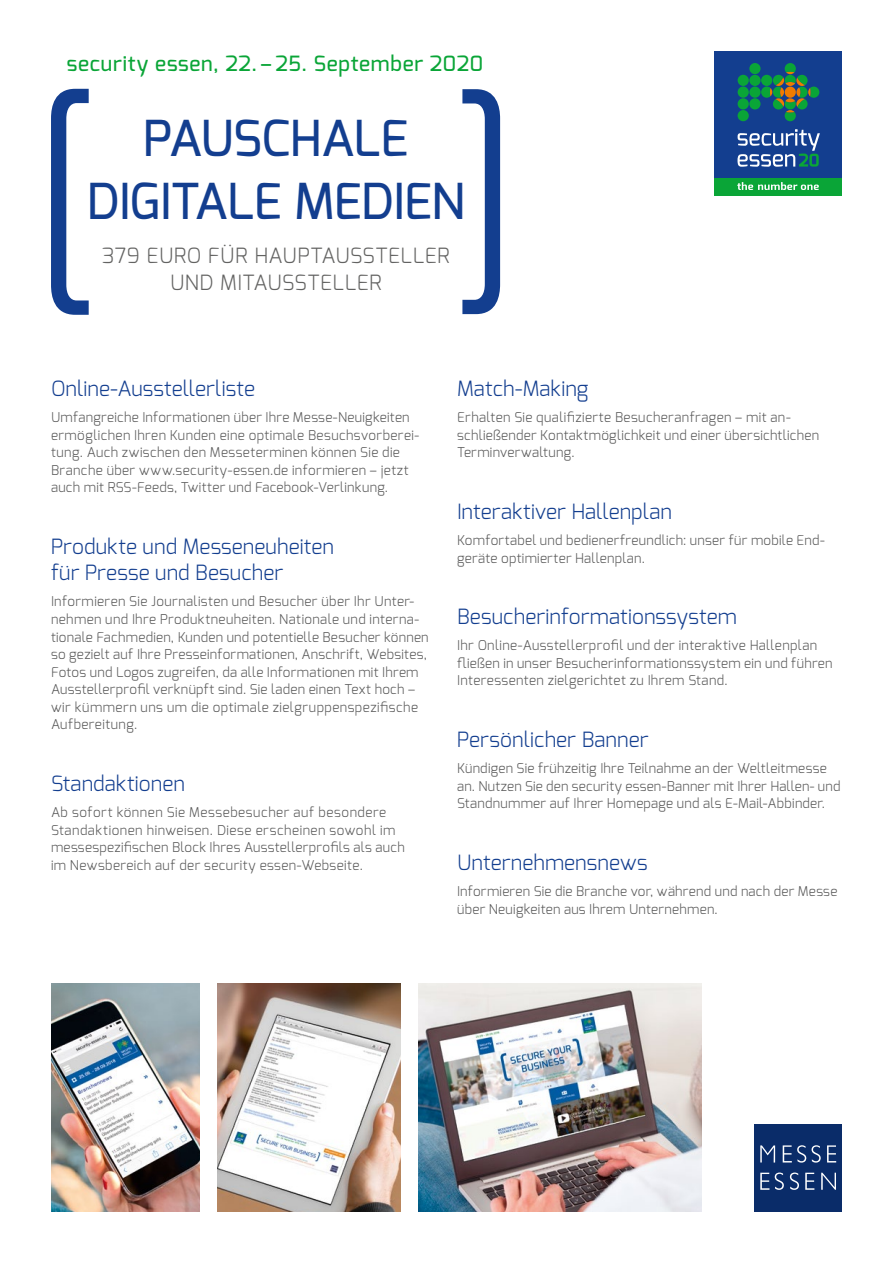
<style>
.page{position:relative;width:893px;height:1263px;background:#fff}
.page>*{position:absolute;margin:0;border:0;box-sizing:border-box;transform-origin:0 0}
.t1{font:500 49.5px/62.4px "Exo";letter-spacing:-.01em;color:#133e8f;text-align:center}
.t2{font:300 21px/26.4px "Exo";letter-spacing:.005em;color:#133e8f}
.t3{font:300 21px/27.3px "Exo";letter-spacing:.02em;color:#636362;text-align:center}
.t4{font:500 21px "Exo";letter-spacing:.035em;color:#0aa537}
.t5{font:300 13.5px/17.5px "Exo";letter-spacing:.02em;color:#565656}
</style>
<div class="page">
<div style="left:754px;top:1124px;width:88px;height:88px;background:#0a2c69"></div>
<svg style="left:827px;top:1145px;width:9px;height:17px"></svg>
<svg style="left:783px;top:1145px;width:38px;height:17px"></svg>
<svg style="left:760px;top:1145px;width:15px;height:17px"></svg>
<svg style="left:821px;top:1173px;width:15px;height:17px"></svg>
<svg style="left:805px;top:1173px;width:9px;height:17px"></svg>
<svg style="left:790px;top:1172px;width:9px;height:18px"></svg>
<svg style="left:775px;top:1172px;width:9px;height:18px"></svg>
<svg style="left:760px;top:1173px;width:9px;height:17px"></svg>
<img style="left:418px;top:984px;width:284px;height:228px">
<img style="left:217px;top:984px;width:184px;height:228px">
<img style="left:51px;top:984px;width:149px;height:228px">
<svg style="left:462px;top:89px;width:38px;height:225px"></svg>
<svg style="left:51px;top:89px;width:38px;height:226px"></svg>
<div style="left:714px;top:51px;width:128px;height:128px;background:#133e8f"></div>
<div style="left:714px;top:179px;width:128px;height:17px;background:#0aa537"></div>
<div style="left:738px;top:110px;width:11px;height:11px;background:#0aa537;border-radius:50%"></div>
<div style="left:738px;top:98px;width:11px;height:11px;background:#0aa537;border-radius:50%"></div>
<div style="left:749px;top:98px;width:11px;height:11px;background:#0aa537;border-radius:50%"></div>
<div style="left:738px;top:87px;width:11px;height:11px;background:#0aa537;border-radius:50%"></div>
<div style="left:749px;top:87px;width:11px;height:11px;background:#0aa537;border-radius:50%"></div>
<div style="left:738px;top:75px;width:11px;height:11px;background:#0aa537;border-radius:50%"></div>
<div style="left:749px;top:75px;width:11px;height:11px;background:#0aa537;border-radius:50%"></div>
<div style="left:749px;top:63px;width:12px;height:11px;background:#0aa537;border-radius:50%"></div>
<svg style="left:761px;top:63px;width:58px;height:58px"></svg>
<svg style="left:737px;top:182px;width:82px;height:8px"></svg>
<svg style="left:737px;top:129px;width:83px;height:38px"></svg>
<p class="t4" style="left:67px;top:50px;width:418px">security essen, 22. – 25. september 2020</p>
<p class="t1" style="left:87px;top:107px;width:380px">pauschale digitale medien</p>
<p class="t3" style="left:102px;top:242px;width:349px">379 EURO FüR HAUPTAUSSTELLER<br>UND MITAUSSTELLER</p>
<p class="t2" style="left:51px;top:375px;width:206px">Online-Ausstellerliste</p>
<p class="t5" style="left:51px;top:408px;width:370px">Umfangreiche Informationen über Ihre Messe-Neuigkeiten ermöglichen Ihren Kunden eine optimale Besuchsvorberei&shy;tung. Auch zwischen den Messeterminen können Sie die Branche über www.security-essen.de informieren – jetzt auch mit RSS-Feeds, Twitter und Facebook-Verlinkung.</p>
<p class="t2" style="left:51px;top:533px;width:284px">Produkte und Messeneuheiten für Presse und Besucher</p>
<p class="t5" style="left:51px;top:593px;width:379px">Informieren Sie Journalisten und Besucher über Ihr Unter&shy;nehmen und Ihre Produktneuheiten. Nationale und interna&shy;tionale Fachmedien, Kunden und potentielle Besucher können so gezielt auf Ihre Presseinformationen, Anschrift, Websites, Fotos und Logos zugreifen, da alle Informationen mit Ihrem Ausstellerprofil verknüpft sind. Sie laden einen Text hoch – wir kümmern uns um die optimale zielgruppenspezifische Aufbereitung.</p>
<p class="t2" style="left:51px;top:770px;width:135px">Standaktionen</p>
<p class="t5" style="left:51px;top:803px;width:355px">Ab sofort können Sie Messebesucher auf besondere Standaktionen hinweisen. Diese erscheinen sowohl im messespezifischen Block Ihres Ausstellerprofils als auch im Newsbereich auf der security essen-Webseite.</p>
<p class="t2" style="left:457px;top:375px;width:133px">Match-Making</p>
<p class="t5" style="left:457px;top:408px;width:364px">Erhalten Sie qualifizierte Besucheranfragen – mit an&shy;schließender Kontaktmöglichkeit und einer übersichtlichen<br>Terminverwaltung.</p>
<p class="t2" style="left:457px;top:498px;width:216px">Interaktiver Hallenplan</p>
<p class="t5" style="left:457px;top:531px;width:369px">Komfortabel und bedienerfreundlich: unser für mobile End&shy;geräte optimierter Hallenplan.</p>
<p class="t2" style="left:457px;top:603px;width:281px">Besucherinformationssystem</p>
<p class="t5" style="left:457px;top:637px;width:377px">Ihr Online-Ausstellerprofil und der interaktive Hallen plan fließen in unser Besucherinformationssystem ein und führen<br>Interessenten zielgerichtet zu Ihrem Stand.</p>
<p class="t2" style="left:457px;top:726px;width:193px">Persönlicher Banner</p>
<p class="t5" style="left:457px;top:759px;width:385px">Kündigen Sie frühzeitig Ihre Teilnahme an der Weltleitmesse an. Nutzen Sie den security essen-Banner mit Ihrer Hallen- und<br>Standnummer auf Ihrer Homepage und als E-Mail-Abbinder.</p>
<p class="t2" style="left:457px;top:849px;width:192px">Unternehmensnews</p>
<p class="t5" style="left:457px;top:882px;width:382px">Informieren Sie die Branche vor, während und nach der Messe über Neuigkeiten aus Ihrem Unternehmen.</p>
</div>
